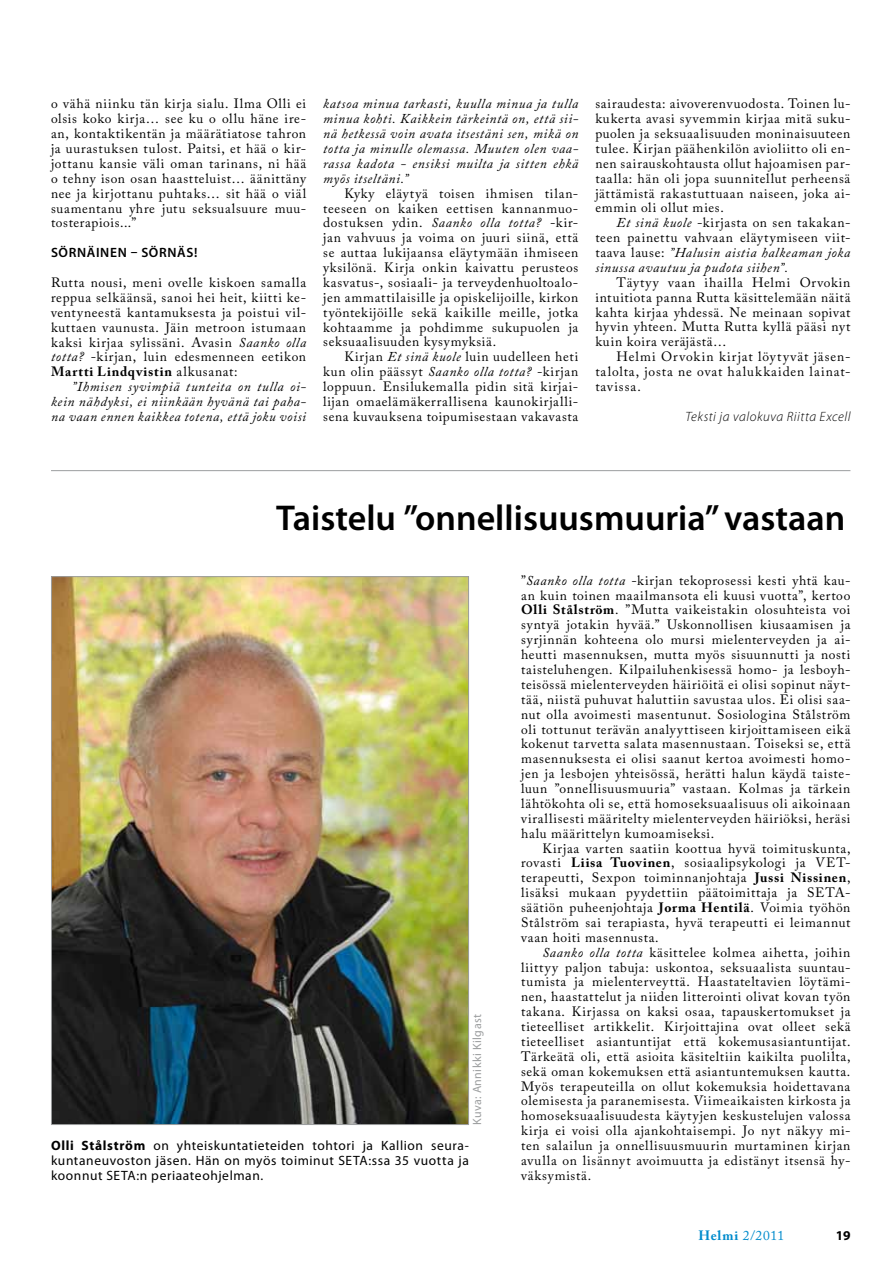
<style>
.page{position:relative;width:893px;height:1263px;background:#fff}
.page>*{position:absolute;margin:0;border:0;box-sizing:border-box;transform-origin:0 0}
.t1{font:600 36px "Myriad Pro";color:#000}
.t2{font:13.5px/14.9px "Adobe Caslon Pro";letter-spacing:.055em;color:#000;text-align:justify}
.t3{font:italic 13.5px/14.9px "Adobe Caslon Pro";letter-spacing:.045em;color:#000;text-align:justify}
.t4{font:13.5px/14.9px "Myriad Pro";letter-spacing:.04em;color:#000;text-align:justify}
.t5{font:italic 300 13.5px "Myriad Pro";letter-spacing:.04em;color:#000}
.t6{font:600 13.5px "Myriad Pro";letter-spacing:.05em;color:#000}
.t7{font:13.5px "Adobe Caslon Pro";color:#008bcc}
.t8{font:700 13.5px "Myriad Pro";color:#000}
.t9{font:12px "Myriad Pro";letter-spacing:.03em;color:#9c9e9f}
.s1{font-style:italic}
.s2{font-weight:700}
</style>
<div class="page">
<img style="left:53px;top:578px;width:414px;height:545px">
<hr style="left:51px;top:470px;width:799px;height:1px;background:#9c9e9f">
<p class="t2" style="left:51px;top:96px;width:257px">o vähä niinku tän kirja sialu. Ilma Olli ei olsis koko kirja… see ku o ollu häne ire&shy;an, kontaktikentän ja määrätiatose tahron ja uurastuksen tulost. Paitsi, et hää o kir&shy;jottanu kansie väli oman tarinans, ni hää o tehny ison osan haastteluist… äänittäny nee ja kirjottanu puhtaks… sit hää o viäl suamentanu yhre jutu seksualsuure muu&shy;tosterapiois...”</p>
<p class="t6" style="left:51px;top:244px;width:148px">Sörnäinen – Sörnäs!</p>
<p class="t2" style="left:51px;top:275px;width:257px">Rutta nousi, meni ovelle kiskoen samalla reppua selkäänsä, sanoi hei heit, kiitti ke&shy;ventyneestä kantamuksesta ja poistui vil&shy;kuttaen vaunusta. Jäin metroon istumaan kaksi kirjaa sylissäni. Avasin <span class="s1">Saanko olla totta?</span> -kirjan, luin edesmenneen eetikon <span class="s2">Martti Lindqvistin</span> alkusanat:</p>
<p class="t3" style="left:51px;top:379px;width:257px;text-indent:21px">”Ihmisen syvimpiä tunteita on tulla oi&shy;kein nähdyksi, ei niinkään hyvänä tai paha&shy;na vaan ennen kaikkea totena, että joku voisi</p>
<p class="t3" style="left:323px;top:96px;width:257px">katsoa minua tarkasti, kuulla minua ja tulla minua kohti. Kaikkein tärkeintä on, että sii&shy;nä hetkessä voin avata itsestäni sen, mikä on totta ja minulle olemassa. Muuten olen vaa&shy;rassa kadota - ensiksi muilta ja sitten ehkä myös itseltäni.”</p>
<p class="t2" style="left:323px;top:186px;width:257px;text-indent:21px">Kyky eläytyä toisen ihmisen tilan&shy;teeseen on kaiken eettisen kannanmuo&shy;dostuksen ydin. <span class="s1">Saanko olla totta?</span> -kir&shy;jan vahvuus ja voima on juuri siinä, että se auttaa lukijaansa eläytymään ihmiseen yksilönä. Kirja onkin kaivattu perusteos kasvatus-, sosiaali- ja terveydenhuoltoalo&shy;jen ammattilaisille ja opiskelijoille, kirkon työntekijöille sekä kaikille meille, jotka kohtaamme ja pohdimme sukupuolen ja seksuaalisuuden kysymyksiä.</p>
<p class="t2" style="left:323px;top:349px;width:257px;text-indent:21px">Kirjan <span class="s1">Et sinä kuole</span> luin uudelleen heti kun olin päässyt <span class="s1">Saanko olla totta?</span> -kirjan loppuun. Ensilukemalla pidin sitä kirjai&shy;lijan omaelämäkerrallisena kaunokirjalli&shy;sena kuvauksena toipumisestaan vakavasta</p>
<p class="t2" style="left:595px;top:96px;width:257px">sairaudesta: aivoverenvuodosta. Toinen lu&shy;kukerta avasi syvemmin kirjaa mitä suku&shy;puolen ja seksuaalisuuden moninaisuuteen tulee. Kirjan päähenkilön avioliitto oli en&shy;nen sairauskohtausta ollut hajoamisen par&shy;taalla: hän oli jopa suunnitellut perheensä jättämistä rakastuttuaan naiseen, joka ai&shy;emmin oli ollut mies.</p>
<p class="t2" style="left:595px;top:215px;width:257px;text-indent:21px"><span class="s1">Et sinä kuole</span> -kirjasta on sen takakan&shy;teen painettu vahvaan eläytymiseen viit&shy;taava lause: <span class="s1">”Halusin aistia halkeaman joka sinussa avautuu ja pudota siihen”.</span></p>
<p class="t2" style="left:595px;top:275px;width:257px;text-indent:21px">Täytyy vaan ihailla Helmi Orvokin intuitiota panna Rutta käsittelemään näitä kahta kirjaa yhdessä. Ne meinaan sopivat hyvin yhteen. Mutta Rutta kyllä pääsi nyt kuin koira veräjästä…</p>
<p class="t2" style="left:595px;top:349px;width:257px;text-indent:21px">Helmi Orvokin kirjat löytyvät jäsen&shy;talolta, josta ne ovat halukkaiden lainat&shy;tavissa.</p>
<p class="t5" style="left:685px;top:409px;width:167px">Teksti ja valokuva Riitta Excell</p>
<h1 class="t1" style="left:276px;top:494px;width:571px">Taistelu ”onnellisuusmuuria” vastaan</h1>
<p class="t9" style="left:470px;top:1125px;width:112px;rotate:-90deg">Kuva: Annikki Kilgast</p>
<p class="t4" style="left:51px;top:1138px;width:419px"><span class="s2">Olli Stålström</span> on yhteiskuntatieteiden tohtori ja Kallion seura&shy;kuntaneuvoston jäsen. Hän on myös toiminut SETA:ssa 35 vuotta ja koonnut SETA:n periaateohjelman.</p>
<p class="t2" style="left:521px;top:573px;width:331px">”<span class="s1">Saanko olla totta</span> -kirjan tekoprosessi kesti yhtä kau&shy;an kuin toinen maailmansota eli kuusi vuotta”, kertoo <span class="s2">Olli Stålström</span>. ”Mutta vaikeistakin olosuhteista voi syntyä jotakin hyvää.” Uskonnollisen kiusaamisen ja syrjinnän kohteena olo mursi mielenterveyden ja ai&shy;heutti masennuksen, mutta myös sisuunnutti ja nosti taisteluhengen. Kilpailuhenkisessä homo- ja lesboyh&shy;teisössä mielenterveyden häiriöitä ei olisi sopinut näyt&shy;tää, niistä puhuvat haluttiin savustaa ulos. Ei olisi saa&shy;nut olla avoimesti masentunut. Sosiologina Stålström oli tottunut terävän analyyttiseen kirjoittamiseen eikä kokenut tarvetta salata masennustaan. Toiseksi se, että masennuksesta ei olisi saanut kertoa avoimesti homo&shy;jen ja lesbojen yhteisössä, herätti halun käydä taiste&shy;luun ”onnellisuusmuuria” vastaan. Kolmas ja tärkein lähtökohta oli se, että homoseksuaalisuus oli aikoinaan virallisesti määritelty mielenterveyden häiriöksi, heräsi halu määrittelyn kumoamiseksi.</p>
<p class="t2" style="left:521px;top:840px;width:331px;text-indent:21px">Kirjaa varten saatiin koottua hyvä toimituskunta, rovasti <span class="s2">Liisa Tuovinen</span>, sosiaalipsykologi ja VET&shy;terapeutti, Sexpon toiminnanjohtaja <span class="s2">Jussi Nissinen</span>, lisäksi mukaan pyydettiin päätoimittaja ja SETA&shy;säätiön puheenjohtaja <span class="s2">Jorma Hentilä</span>. Voimia työhön Stålström sai terapiasta, hyvä terapeutti ei leimannut vaan hoiti masennusta.</p>
<p class="t2" style="left:521px;top:944px;width:331px;text-indent:21px"><span class="s1">Saanko olla totta</span> käsittelee kolmea aihetta, joihin liittyy paljon tabuja: uskontoa, seksuaalista suuntau&shy;tumista ja mielenterveyttä. Haastateltavien löytämi&shy;nen, haastattelut ja niiden litterointi olivat kovan työn takana. Kirjassa on kaksi osaa, tapauskertomukset ja tieteelliset artikkelit. Kirjoittajina ovat olleet sekä tieteelliset asiantuntijat että kokemusasiantuntijat.<br>Tärkeätä oli, että asioita käsiteltiin kaikilta puolilta, sekä oman kokemuksen että asiantuntemuksen kautta.<br>Myös terapeuteilla on ollut kokemuksia hoidettavana olemisesta ja paranemisesta. Viimeaikaisten kirkosta ja homoseksuaalisuudesta käytyjen keskustelujen valossa kirja ei voisi olla ajankohtaisempi. Jo nyt näkyy mi&shy;ten salailun ja onnellisuusmuurin murtaminen kirjan avulla on lisännyt avoimuutta ja edistänyt itsensä hy&shy;väksymistä.</p>
<p class="t7" style="left:698px;top:1227px;width:87px"><span class="s2">Helmi</span> 2/2011</p>
<p class="t8" style="left:836px;top:1226px;width:16px">19</p>
</div>
